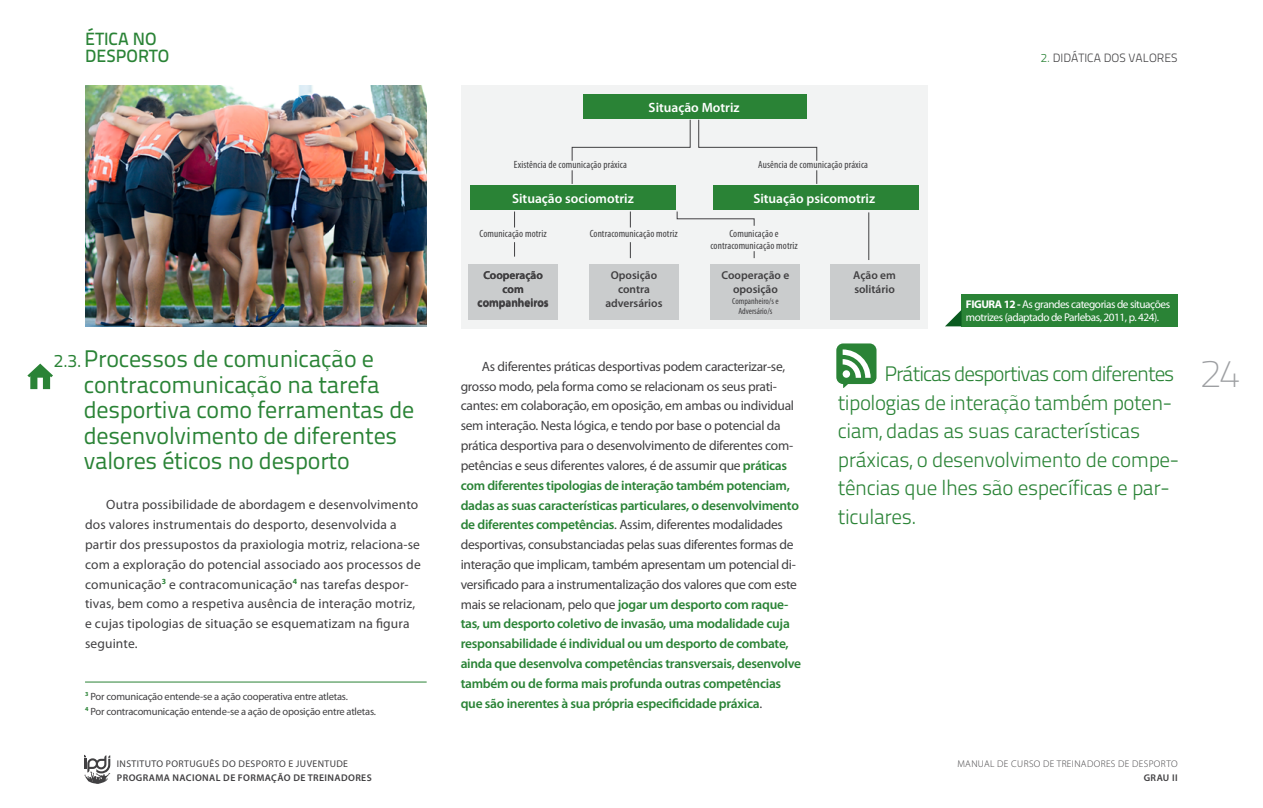
<style>
.page{position:relative;width:1263px;height:808px;background:#fff}
.page>*{position:absolute;margin:0;border:0;box-sizing:border-box;transform-origin:0 0}
.t1{font:700 39px "Titillium Text 14 L";color:#9d9fa2}
.t2{font:24px/25.5px "Titillium Text 14 L 400 wt";letter-spacing:-.01em;color:#2a8336}
.t3{font:21px/28.5px "Titillium Text 14 L 250 wt";letter-spacing:-.02em;color:#2a8336}
.t4{font:17.7px/16.4px "Titillium Text 14 L 600 wt";color:#2a8336}
.t5{font:13.5px/19.8px "Myriad Pro";letter-spacing:-.02em;color:#414042}
.t6{font:13.5px/19.8px "Myriad Pro";letter-spacing:.01em;color:#414042}
.t7{font:600 13.5px "Myriad Pro";color:#fff}
.t8{font:12px "Titillium Text 14 L 250 wt";color:#414042}
.t9{font:600 11.55px/13.8px "Myriad Pro";color:#414042;text-align:center}
.t10{font:11.25px/13.5px "Myriad Pro";letter-spacing:-.04em;color:#fff}
.t11{font:condensed 10.5px/12px "Myriad Pro";letter-spacing:.01em;color:#414042;text-align:center}
.t12{font:10.5px/15px "Myriad Pro";letter-spacing:-.02em;color:#414042}
.t13{font:600 9.75px "Myriad Pro";letter-spacing:.04em;color:#414042}
.t14{font:9.75px "Myriad Pro";letter-spacing:.04em;color:#414042}
.t15{font:300 9.75px "Myriad Pro";letter-spacing:.04em;color:#414042}
.t16{font:condensed 8.85px/10.6px "Myriad Pro";color:#414042;text-align:center}
.s1{font-size:18px}
.s2{color:#2a8336}
.s3{font-weight:700}
.s4{font-weight:600;color:#2a8336}
</style>
<div class="page">
<svg style="left:27px;top:364px;width:26px;height:25px"></svg>
<svg style="left:84px;top:755px;width:26px;height:29px"></svg>
<div style="left:461px;top:85px;width:466px;height:243px;background:#f2f3f3"></div>
<img style="left:85px;top:85px;width:342px;height:241px">
<hr style="left:85px;top:682px;width:342px;height:1px;background:#2a8336">
<div style="left:468px;top:265px;width:90px;height:55px;background:#cacccd"></div>
<div style="left:710px;top:265px;width:89px;height:55px;background:#cacccd"></div>
<div style="left:589px;top:265px;width:89px;height:55px;background:#cacccd"></div>
<div style="left:830px;top:265px;width:90px;height:55px;background:#cacccd"></div>
<div style="left:470px;top:185px;width:206px;height:25px;background:#2a8336"></div>
<div style="left:583px;top:95px;width:224px;height:24px;background:#2a8336"></div>
<div style="left:712px;top:185px;width:206px;height:25px;background:#2a8336"></div>
<svg style="left:514px;top:242px;width:1px;height:15px"></svg>
<svg style="left:630px;top:242px;width:1px;height:16px"></svg>
<svg style="left:514px;top:212px;width:1px;height:15px"></svg>
<svg style="left:630px;top:212px;width:1px;height:15px"></svg>
<svg style="left:677px;top:211px;width:77px;height:15px"></svg>
<svg style="left:572px;top:119px;width:118px;height:42px"></svg>
<svg style="left:698px;top:119px;width:119px;height:42px"></svg>
<svg style="left:572px;top:170px;width:1px;height:14px"></svg>
<svg style="left:816px;top:170px;width:1px;height:14px"></svg>
<hr style="left:868px;top:212px;width:1px;height:48px;background:#414042">
<div style="left:961px;top:294px;width:217px;height:32px;background:#2a8336"></div>
<svg style="left:945px;top:310px;width:16px;height:16px"></svg>
<svg style="left:836px;top:343px;width:41px;height:45px"></svg>
<h3 class="t4" style="left:85px;top:31px;width:85px">ÉTICA NO<br>DESPORTO</h3>
<h2 class="t2" style="left:84px;top:346px;width:332px;text-indent:-30px"><span class="s1">2.3.</span>Processos de comunicação e contracomunicação na tarefa desportiva como ferramentas de desenvolvimento de diferentes valores éticos no desporto</h2>
<p class="t6" style="left:85px;top:495px;width:337px;text-indent:21px">Outra possibilidade de abordagem e desenvolvimento dos valores instrumentais do desporto, desenvolvida a partir dos pressupostos da praxiologia motriz, relaciona-se com a exploração do potencial associado aos processos de comunicação<sup>3</sup> e contracomunicação<sup>4</sup> nas tarefas despor&shy;tivas, bem como a respetiva ausência de interação motriz, e cujas tipologias de situação se esquematizam na figura seguinte.</p>
<p class="t12" style="left:85px;top:688px;width:292px"><sup>3</sup> Por comunicação entende-se a ação cooperativa entre atletas.<br><sup>4</sup> Por contracomunicação entende-se a ação de oposição entre atletas.</p>
<p class="t14" style="left:117px;top:758px;width:233px">INSTITUTO PORTUGUÊS DO DESPORTO E JUVENTUDE</p>
<p class="t13" style="left:117px;top:771px;width:256px">PROGRAMA NACIONAL DE FORMAÇÃO DE TREINADORES</p>
<p class="t7" style="left:649px;top:99px;width:92px">Situação Motriz</p>
<p class="t11" style="left:514px;top:159px;width:115px">Existência de comunicação práxica</p>
<p class="t11" style="left:758px;top:159px;width:111px">Ausência de comunicação práxica</p>
<p class="t7" style="left:512px;top:190px;width:123px">Situação sociomotriz</p>
<p class="t11" style="left:480px;top:228px;width:69px">Comunicação motriz</p>
<p class="t11" style="left:590px;top:228px;width:90px">Contracomunicação motriz</p>
<p class="t7" style="left:753px;top:190px;width:123px">Situação psicomotriz</p>
<p class="t11" style="left:710px;top:228px;width:89px">Comunicação e contracomunicação motriz</p>
<p class="t9" style="left:478px;top:268px;width:73px">Cooperação com companheiros</p>
<p class="t9" style="left:605px;top:268px;width:59px">Oposição contra adversários</p>
<p class="t9" style="left:853px;top:268px;width:44px;text-align:left">Ação em solitário</p>
<p class="t9" style="left:721px;top:268px;width:69px">Cooperação e oposição</p>
<p class="t16" style="left:732px;top:296px;width:48px">Companheiro/s e<br>Adversário/s</p>
<p class="t8" style="left:1041px;top:50px;width:138px"><span class="s2">2.</span> DIDÁTICA DOS VALORES</p>
<p class="t10" style="left:966px;top:297px;width:206px"><span class="s3">FIGURA 12 -</span> As grandes categorias de situações motrizes (adaptado de Parlebas, 2011, p. 424).</p>
<p class="t5" style="left:461px;top:356px;width:342px;text-indent:21px">As diferentes práticas desportivas podem caracterizar-se, grosso modo, pela forma como se relacionam os seus prati&shy;cantes: em colaboração, em oposição, em ambas ou individual sem interação. Nesta lógica, e tendo por base o potencial da prática desportiva para o desenvolvimento de diferentes com&shy;petências e seus diferentes valores, é de assumir que <span class="s4">práticas com diferentes tipologias de interação também potenciam, dadas as suas características particulares, o desenvolvimento de diferentes competências</span>. Assim, diferentes modalidades desportivas, consubstanciadas pelas suas diferentes formas de interação que implicam, também apresentam um potencial di&shy;versificado para a instrumentalização dos valores que com este mais se relacionam, pelo que <span class="s4">jogar um desporto com raque&shy;tas, um desporto coletivo de invasão, uma modalidade cuja responsabilidade é individual ou um desporto de combate, ainda que desenvolva competências transversais, desenvolve também ou de forma mais profunda outras competências que são inerentes à sua própria especificidade práxica</span>.</p>
<h3 class="t3" style="left:838px;top:360px;width:343px;text-indent:47px">Práticas desportivas com diferentes tipologias de interação também poten&shy;ciam, dadas as suas características práxicas, o desenvolvimento de compe&shy;tências que lhes são específicas e par&shy;ticulares.</h3>
<p class="t15" style="left:957px;top:758px;width:222px">MANUAL DE CURSO DE TREINADORES DE DESPORTO</p>
<p class="t13" style="left:1144px;top:771px;width:35px">GRAU II</p>
<h1 class="t1" style="left:1200px;top:350px;width:41px">24</h1>
</div>
